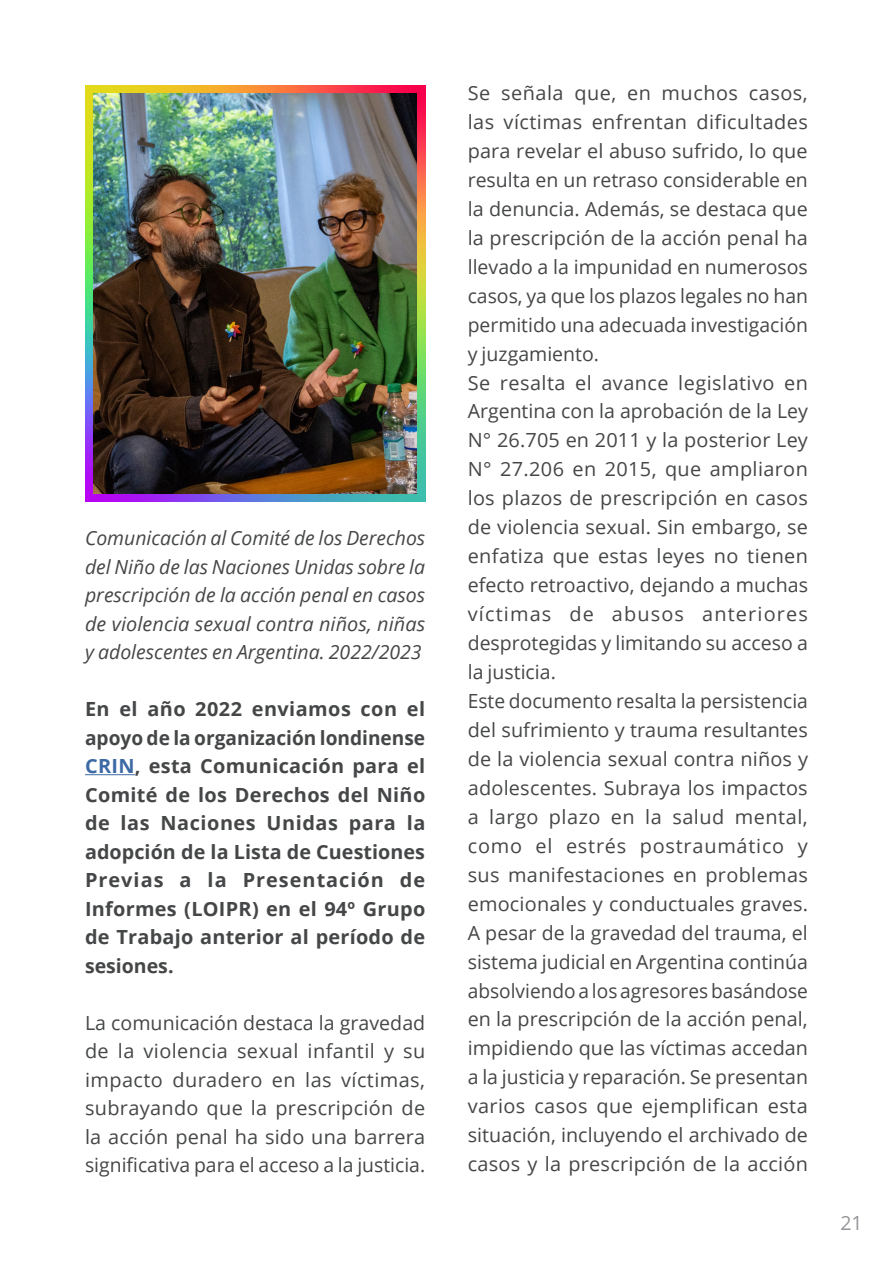
<style>
.page{position:relative;width:893px;height:1263px;background:#fff}
.page>*{position:absolute;margin:0;border:0;box-sizing:border-box;transform-origin:0 0}
.t1{font:19.5px/29px "Open Sans";color:#454647;text-align:justify}
.t2{font:700 19.5px/28.5px "Open Sans";letter-spacing:.01em;color:#454647;text-align:justify}
.t3{font:italic 19.5px/28.5px "Open Sans";color:#454647;text-align:justify}
.t4{font:19.5px "Open Sans";color:#939598}
.s1{color:#3d69a5}
</style>
<div class="page">
<hr style="left:85px;top:774px;width:50px;height:1px;background:#3d69a5">
<img style="left:85px;top:85px;width:340px;height:417px">
<img style="left:94px;top:94px;width:323px;height:399px">
<p class="t3" style="left:85px;top:523px;width:342px">Comunicación al Comité de los Derechos del Niño de las Naciones Unidas sobre la prescripción de la acción penal en casos de violencia sexual contra niños, niñas y adolescentes en Argentina. 2022/2023</p>
<p class="t2" style="left:85px;top:694px;width:342px">En el año 2022 enviamos con el apoyo de la organización londinense <span class="s1">CRIN</span>, esta Comunicación para el Comité de los Derechos del Niño de las Naciones Unidas para la adopción de la Lista de Cuestiones Previas a la Presentación de Informes (LOIPR) en el 94º Grupo de Trabajo anterior al período de sesiones.</p>
<p class="t1" style="left:85px;top:1008px;width:342px;line-height:28.5px">La comunicación destaca la gravedad de la violencia sexual infantil y su impacto duradero en las víctimas, subrayando que la prescripción de la acción penal ha sido una barrera significativa para el acceso a la justicia.</p>
<p class="t1" style="left:468px;top:78px;width:342px">Se señala que, en muchos casos, las víctimas enfrentan dificultades para revelar el abuso sufrido, lo que resulta en un retraso considerable en la denuncia. Además, se destaca que la prescripción de la acción penal ha llevado a la impunidad en numerosos casos, ya que los plazos legales no han permitido una adecuada investigación y juzgamiento.</p>
<p class="t1" style="left:468px;top:367px;width:342px">Se resalta el avance legislativo en Argentina con la aprobación de la Ley N° 26.705 en 2011 y la posterior Ley N° 27.206 en 2015, que ampliaron los plazos de prescripción en casos de violencia sexual. Sin embargo, se enfatiza que estas leyes no tienen efecto retroactivo, dejando a muchas víctimas de abusos anteriores desprotegidas y limitando su acceso a la justicia.</p>
<p class="t1" style="left:468px;top:686px;width:342px">Este documento resalta la persistencia del sufrimiento y trauma resultantes de la violencia sexual contra niños y adolescentes. Subraya los impactos a largo plazo en la salud mental, como el estrés postraumático y sus manifestaciones en problemas emocionales y conductuales graves.<br>A pesar de la gravedad del trauma, el sistema judicial en Argentina continúa absolviendo a los agresores basándose en la prescripción de la acción penal, impidiendo que las víctimas accedan a la justicia y reparación. Se presentan varios casos que ejemplifican esta situación, incluyendo el archivado de casos y la prescripción de la acción</p>
<p class="t4" style="left:840px;top:1209px;width:24px">21</p>
</div>
